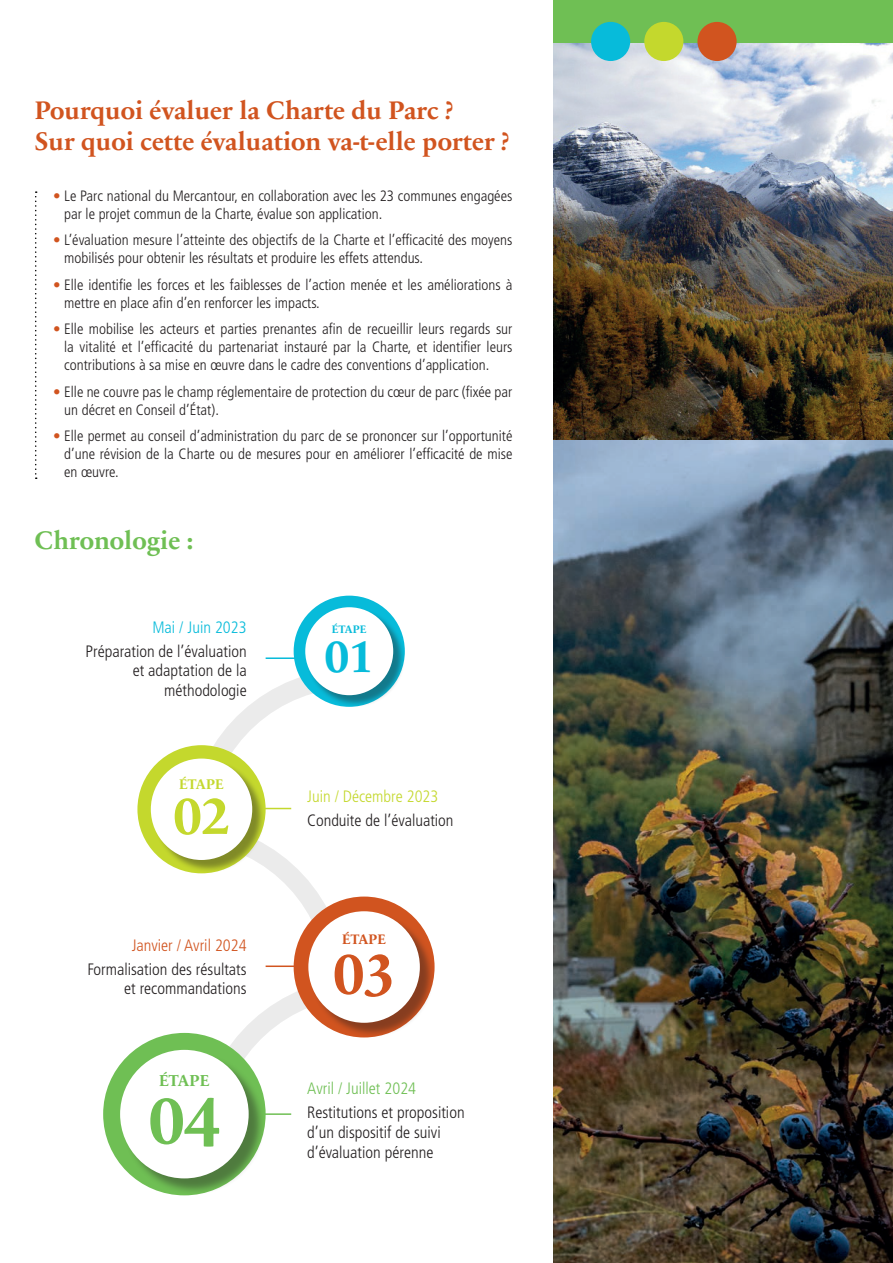
<style>
.page{position:relative;width:893px;height:1263px;background:#fff}
.page>*{position:absolute;margin:0;border:0;box-sizing:border-box;transform-origin:0 0}
.t1{font:700 70.95px "Sabon Next LT Pro";color:#6fbf54}
.t2{font:700 61.5px "Sabon Next LT Pro";color:#d1541f}
.t3{font:700 55.95px "Sabon Next LT Pro";color:#c4d82d}
.t4{font:700 48.45px "Sabon Next LT Pro";color:#07bbda}
.t5{font:700 25.8px/30.9px "Sabon Next LT Pro";color:#d1541f}
.t6{font:700 25.8px "Sabon Next LT Pro";color:#6fbf54}
.t7{font:300 condensed 16.5px/19.8px "Frutiger LT Std";color:#231f20;text-align:right}
.t8{font:300 condensed 16.5px "Frutiger LT Std";color:#c4d82d}
.t9{font:300 condensed 16.5px "Frutiger LT Std";color:#d1541f}
.t10{font:300 condensed 16.5px "Frutiger LT Std";color:#6fbf54}
.t11{font:300 condensed 16.5px "Frutiger LT Std";color:#07bbda}
.t12{font:700 16.05px "Sabon Next LT Pro";letter-spacing:-.01em;color:#6fbf54}
.t13{font:300 condensed 15px/18px "Frutiger LT Std";color:#231f20}
.t14{font:700 14.25px "Sabon Next LT Pro";letter-spacing:-.01em;color:#c4d82d}
.t15{font:700 13.95px "Sabon Next LT Pro";letter-spacing:-.01em;color:#d1541f}
.t16{font:700 11.1px "Sabon Next LT Pro";letter-spacing:-.01em;color:#07bbda}
.s1{color:#d1541f}
</style>
<div class="page">
<img style="left:554px;top:43px;width:339px;height:1220px">
<svg style="left:187px;top:668px;width:153px;height:447px"></svg>
<img style="left:646px;top:665px;width:247px;height:332px">
<img style="left:745px;top:667px;width:148px;height:333px">
<div style="left:554px;top:0;width:339px;height:43px;background:#6fbf54"></div>
<div style="left:591px;top:22px;width:39px;height:39px;background:#07bbda;border-radius:50%"></div>
<div style="left:644px;top:22px;width:39px;height:39px;background:#c4d82d;border-radius:50%"></div>
<div style="left:697px;top:22px;width:40px;height:39px;background:#d1541f;border-radius:50%"></div>
<svg style="left:35px;top:191px;width:2px;height:288px"></svg>
<hr style="left:266px;top:657px;width:47px;height:2px;background:#07bbda">
<hr style="left:266px;top:965px;width:47px;height:2px;background:#d1541f">
<hr style="left:244px;top:808px;width:47px;height:1px;background:#c4d82d">
<hr style="left:244px;top:1113px;width:47px;height:2px;background:#6fbf54">
<div style="left:294px;top:596px;width:111px;height:111px;background:#07bbda;border-radius:50%"></div>
<div style="left:137px;top:745px;width:129px;height:128px;background:#c4d82d;border-radius:50%"></div>
<div style="left:294px;top:896px;width:141px;height:141px;background:#d1541f;border-radius:50%"></div>
<div style="left:103px;top:1033px;width:163px;height:162px;background:#6fbf54;border-radius:50%"></div>
<div style="left:307px;top:608px;width:98px;height:99px;background:#231f20;opacity:.42"></div>
<div style="left:305px;top:607px;width:88px;height:88px;background:#fff;border-radius:50%"></div>
<div style="left:153px;top:760px;width:112px;height:113px;background:#231f20;opacity:.42"></div>
<div style="left:151px;top:758px;width:101px;height:102px;background:#fff;border-radius:50%"></div>
<div style="left:310px;top:913px;width:124px;height:124px;background:#231f20;opacity:.42"></div>
<div style="left:308px;top:911px;width:112px;height:112px;background:#fff;border-radius:50%"></div>
<div style="left:122px;top:1052px;width:143px;height:143px;background:#231f20;opacity:.42"></div>
<div style="left:120px;top:1050px;width:129px;height:128px;background:#fff;border-radius:50%"></div>
<h3 class="t5" style="left:35px;top:94px;width:476px">Pourquoi évaluer la Charte du Parc ?<br>Sur quoi cette évaluation va-t-elle porter ?</h3>
<p class="t13" style="left:64px;top:187px;width:450px;text-indent:-11px"><span class="s1">•</span> Le Parc national du Mercantour, en collaboration avec les 23 communes engagées par le projet commun de la Charte, évalue son application.</p>
<p class="t13" style="left:64px;top:231px;width:450px;text-indent:-11px"><span class="s1">•</span> L’évaluation mesure l’atteinte des objectifs de la Charte et l’efficacité des moyens mobilisés pour obtenir les résultats et produire les effets attendus.</p>
<p class="t13" style="left:64px;top:276px;width:450px;text-indent:-11px"><span class="s1">•</span> Elle identifie les forces et les faiblesses de l’action menée et les améliorations à mettre en place afin d’en renforcer les impacts.</p>
<p class="t13" style="left:64px;top:320px;width:450px;text-align:justify;text-indent:-11px"><span class="s1">•</span> Elle mobilise les acteurs et parties prenantes afin de recueillir leurs regards sur la vitalité et l’efficacité du partenariat instauré par la Charte, et identifier leurs contributions à sa mise en œuvre dans le cadre des conventions d’application.</p>
<p class="t13" style="left:64px;top:383px;width:450px;text-indent:-11px"><span class="s1">•</span> Elle ne couvre pas le champ réglementaire de protection du cœur de parc (fixée par un décret en Conseil d’État).</p>
<p class="t13" style="left:64px;top:427px;width:450px;text-align:justify;text-indent:-11px"><span class="s1">•</span> Elle permet au conseil d’administration du parc de se prononcer sur l’opportunité d’une révision de la Charte ou de mesures pour en améliorer l’efficacité de mise en œuvre.</p>
<h3 class="t6" style="left:35px;top:520px;width:160px">Chronologie :</h3>
<p class="t11" style="left:152px;top:617px;width:96px">Mai / Juin 2023</p>
<p class="t7" style="left:86px;top:641px;width:163px">Préparation de l’évaluation et adaptation de la méthodologie</p>
<p class="t14" style="left:179px;top:773px;width:46px">ÉTAPE</p>
<h3 class="t3" style="left:174px;top:771px;width:57px">02</h3>
<p class="t9" style="left:132px;top:935px;width:116px">Janvier / Avril 2024</p>
<p class="t7" style="left:87px;top:959px;width:161px">Formalisation des résultats et recommandations</p>
<p class="t12" style="left:159px;top:1068px;width:52px">ÉTAPE</p>
<h1 class="t1" style="left:149px;top:1064px;width:72px">04</h1>
<p class="t16" style="left:332px;top:620px;width:36px">ÉTAPE</p>
<h3 class="t4" style="left:325px;top:618px;width:50px">01</h3>
<p class="t8" style="left:307px;top:787px;width:133px">Juin / Décembre 2023</p>
<p class="t7" style="left:307px;top:811px;width:148px">Conduite de l’évaluation</p>
<p class="t15" style="left:342px;top:928px;width:45px">ÉTAPE</p>
<h2 class="t2" style="left:333px;top:925px;width:63px">03</h2>
<p class="t10" style="left:307px;top:1079px;width:110px">Avril / Juillet 2024</p>
<p class="t7" style="left:307px;top:1103px;width:159px;text-align:left">Restitutions et proposition d’un dispositif de suivi d’évaluation pérenne</p>
</div>
